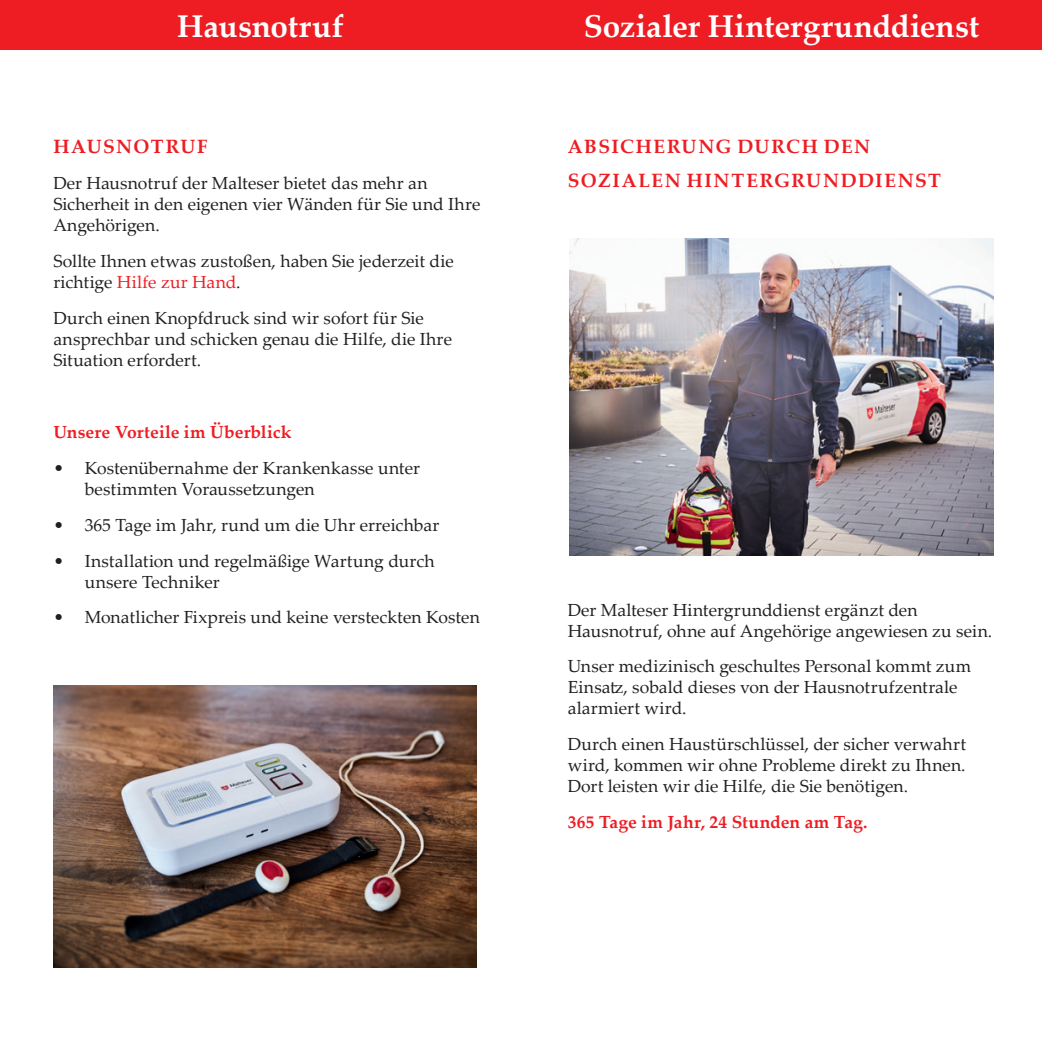
<style>
.page{position:relative;width:1042px;height:1042px;background:#fff}
.page>*{position:absolute;margin:0;border:0;box-sizing:border-box;transform-origin:0 0}
.t1{font:700 31.5px "Palatino Linotype";color:#fff}
.t2{font:700 19.25px/33.2px "Palatino Linotype";letter-spacing:.08em;color:#ee1d23}
.t3{font:17.5px/21px "Palatino Linotype";letter-spacing:.005em;color:#231f20}
.t4{font:700 17.5px "Palatino Linotype";letter-spacing:.01em;color:#ee1d23}
.s1{color:#ee1d23}
</style>
<div class="page">
<div style="left:0;top:0;width:1042px;height:50px;background:#ee1d23"></div>
<img style="left:53px;top:686px;width:424px;height:281px">
<img style="left:570px;top:238px;width:423px;height:318px">
<p class="t1" style="left:177px;top:4px;width:168px">Hausnotruf</p>
<p class="t1" style="left:584px;top:4px;width:397px">Sozialer Hintergrunddienst</p>
<p class="t2" style="left:53px;top:130px;width:156px">HAUSNOTRUF</p>
<p class="t3" style="left:53px;top:172px;width:429px">Der Hausnotruf der Malteser bietet das mehr an<br>Sicherheit in den eigenen vier Wänden für Sie und Ihre<br>Angehörigen.</p>
<p class="t3" style="left:53px;top:250px;width:402px">Sollte Ihnen etwas zustoßen, haben Sie jederzeit die richtige <span class="s1">Hilfe zur Hand</span>.</p>
<p class="t3" style="left:53px;top:307px;width:400px">Durch einen Knopfdruck sind wir sofort für Sie ansprechbar und schicken genau die Hilfe, die Ihre<br>Situation erfordert.</p>
<p class="t4" style="left:53px;top:419px;width:240px">Unsere Vorteile im Überblick</p>
<p class="t3" style="left:85px;top:457px;width:337px;text-indent:-32px">• Kostenübernahme der Krankenkasse unter bestimmten Voraussetzungen</p>
<p class="t3" style="left:53px;top:513px;width:387px">• 365 Tage im Jahr, rund um die Uhr erreichbar</p>
<p class="t3" style="left:85px;top:549px;width:351px;text-indent:-32px">• Installation und regelmäßige Wartung durch unsere Techniker</p>
<p class="t3" style="left:53px;top:606px;width:428px">• Monatlicher Fixpreis und keine versteckten Kosten</p>
<p class="t2" style="left:568px;top:130px;width:375px">ABSICHERUNG DURCH DEN<br>SOZIALEN HINTERGRUNDDIENST</p>
<p class="t3" style="left:568px;top:598px;width:426px">Der Malteser Hintergrunddienst ergänzt den<br>Hausnotruf, ohne auf Angehörige angewiesen zu sein.</p>
<p class="t3" style="left:568px;top:655px;width:405px">Unser medizinisch geschultes Personal kommt zum<br>Einsatz, sobald dieses von der Hausnotrufzentrale alarmiert wird.</p>
<p class="t3" style="left:568px;top:733px;width:400px;text-align:justify">Durch einen Haustürschlüssel, der sicher verwahrt wird, kommen wir ohne Probleme direkt zu Ihnen.<br>Dort leisten wir die Hilfe, die Sie benötigen.</p>
<p class="t4" style="left:568px;top:810px;width:301px">365 Tage im Jahr, 24 Stunden am Tag.</p>
</div>
